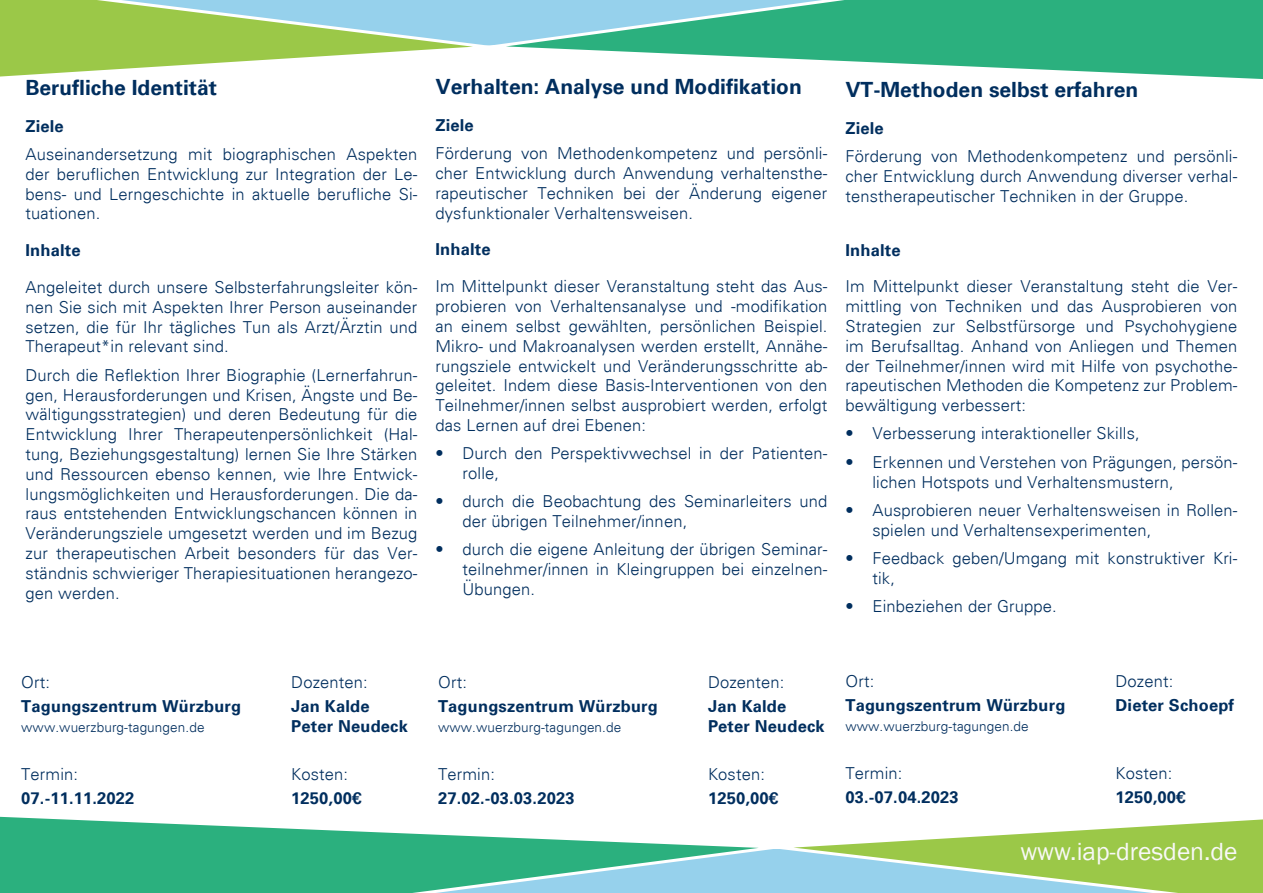
<style>
.page{position:relative;width:1263px;height:893px;background:#fff}
.page>*{position:absolute;margin:0;border:0;box-sizing:border-box;transform-origin:0 0}
.t1{font:25.5px "Franklin Gothic";color:#f8f8f7}
.t2{font:700 21px "Univers";color:#002e5e}
.t3{font:300 16.5px/19.8px "Univers";letter-spacing:.01em;color:#002e5e;text-align:justify}
.t4{font:700 16.5px "Univers";letter-spacing:.01em;color:#002e5e}
.t5{font:300 13.5px "Univers";letter-spacing:.01em;color:#002e5e}
</style>
<div class="page">
<svg style="left:0;top:0;width:1263px;height:79px"></svg>
<svg style="left:0;top:816px;width:1263px;height:77px"></svg>
<p class="t2" style="left:26px;top:75px;width:193px">Berufliche Identität</p>
<p class="t4" style="left:26px;top:116px;width:40px">Ziele</p>
<p class="t3" style="left:26px;top:144px;width:393px">Auseinandersetzung mit biographischen Aspekten der beruflichen Entwicklung zur Integration der Le&shy;bens- und Lerngeschichte in aktuelle berufliche Si&shy;tuationen.</p>
<p class="t4" style="left:26px;top:241px;width:57px">Inhalte</p>
<p class="t3" style="left:26px;top:277px;width:393px">Angeleitet durch unsere Selbsterfahrungsleiter kön&shy;nen Sie sich mit Aspekten Ihrer Person auseinander setzen, die für Ihr tägliches Tun als Arzt/Ärztin und Therapeut*in relevant sind.</p>
<p class="t3" style="left:26px;top:365px;width:393px">Durch die Reflektion Ihrer Biographie (Lernerfahrun&shy;gen, Herausforderungen und Krisen, Ängste und Be&shy;wältigungsstrategien) und deren Bedeutung für die Entwicklung Ihrer Therapeutenpersönlichkeit (Hal&shy;tung, Beziehungsgestaltung) lernen Sie Ihre Stärken und Ressourcen ebenso kennen, wie Ihre Entwick&shy;lungsmöglichkeiten und Herausforderungen. Die da&shy;raus entstehenden Entwicklungschancen können in Veränderungsziele umgesetzt werden und im Bezug zur therapeutischen Arbeit besonders für das Ver&shy;ständnis schwieriger Therapiesituationen herangezo&shy;gen werden.</p>
<p class="t2" style="left:435px;top:74px;width:368px">Verhalten: Analyse und Modifikation</p>
<p class="t4" style="left:435px;top:115px;width:40px">Ziele</p>
<p class="t3" style="left:435px;top:144px;width:393px">Förderung von Methodenkompetenz und persönli&shy;cher Entwicklung durch Anwendung verhaltensthe&shy;rapeutischer Techniken bei der Änderung eigener dysfunktionaler Verhaltensweisen.</p>
<p class="t4" style="left:435px;top:240px;width:57px">Inhalte</p>
<p class="t3" style="left:435px;top:277px;width:393px">Im Mittelpunkt dieser Veranstaltung steht das Aus&shy;probieren von Verhaltensanalyse und -modifikation an einem selbst gewählten, persönlichen Beispiel.<br>Mikro- und Makroanalysen werden erstellt, Annähe&shy;rungsziele entwickelt und Veränderungsschritte ab&shy;geleitet. Indem diese Basis-Interventionen von den Teilnehmer/innen selbst ausprobiert werden, erfolgt das Lernen auf drei Ebenen:</p>
<p class="t3" style="left:462px;top:443px;width:366px;text-indent:-27px">• Durch den Perspektivwechsel in der Patienten&shy;rolle,</p>
<p class="t3" style="left:462px;top:492px;width:366px;text-indent:-27px">• durch die Beobachtung des Seminarleiters und der übrigen Teilnehmer/innen,</p>
<p class="t3" style="left:462px;top:540px;width:366px;text-indent:-27px">• durch die eigene Anleitung der übrigen Seminar&shy;teilnehmer/innen in Kleingruppen bei einzelnen-Übungen.</p>
<p class="t2" style="left:845px;top:77px;width:294px">VT-Methoden selbst erfahren</p>
<p class="t4" style="left:845px;top:118px;width:40px">Ziele</p>
<p class="t3" style="left:845px;top:146px;width:393px">Förderung von Methodenkompetenz und persönli&shy;cher Entwicklung durch Anwendung diverser verhal&shy;tenstherapeutischer Techniken in der Gruppe.</p>
<p class="t4" style="left:845px;top:240px;width:57px">Inhalte</p>
<p class="t3" style="left:845px;top:277px;width:393px">Im Mittelpunkt dieser Veranstaltung steht die Ver&shy;mittling von Techniken und das Ausprobieren von Strategien zur Selbstfürsorge und Psychohygiene im Berufsalltag. Anhand von Anliegen und Themen der Teilnehmer/innen wird mit Hilfe von psychothe&shy;rapeutischen Methoden die Kompetenz zur Problem&shy;bewältigung verbessert:</p>
<p class="t3" style="left:845px;top:424px;width:296px">• Verbesserung interaktioneller Skills,</p>
<p class="t3" style="left:872px;top:452px;width:366px;text-indent:-27px">• Erkennen und Verstehen von Prägungen, persön&shy;lichen Hotspots und Verhaltensmustern,</p>
<p class="t3" style="left:872px;top:500px;width:366px;text-indent:-27px">• Ausprobieren neuer Verhaltensweisen in Rollen&shy;spielen und Verhaltensexperimenten,</p>
<p class="t3" style="left:872px;top:548px;width:366px;text-indent:-27px">• Feedback geben/Umgang mit konstruktiver Kri&shy;tik,</p>
<p class="t3" style="left:845px;top:596px;width:213px">• Einbeziehen der Gruppe.</p>
<p class="t3" style="left:21px;top:673px;width:30px">Ort:</p>
<p class="t3" style="left:291px;top:673px;width:78px">Dozenten:</p>
<p class="t4" style="left:21px;top:697px;width:221px">Tagungszentrum Würzburg</p>
<p class="t4" style="left:291px;top:697px;width:80px">Jan Kalde</p>
<p class="t5" style="left:21px;top:719px;width:185px">www.wuerzburg-tagungen.de</p>
<p class="t4" style="left:291px;top:717px;width:118px">Peter Neudeck</p>
<p class="t3" style="left:21px;top:765px;width:58px">Termin:</p>
<p class="t3" style="left:291px;top:765px;width:58px">Kosten:</p>
<p class="t4" style="left:21px;top:789px;width:115px">07.-11.11.2022</p>
<p class="t4" style="left:291px;top:789px;width:71px">1250,00€</p>
<p class="t3" style="left:438px;top:672px;width:30px">Ort:</p>
<p class="t3" style="left:708px;top:672px;width:78px">Dozenten:</p>
<p class="t4" style="left:438px;top:696px;width:221px">Tagungszentrum Würzburg</p>
<p class="t4" style="left:708px;top:696px;width:80px">Jan Kalde</p>
<p class="t5" style="left:438px;top:719px;width:185px">www.wuerzburg-tagungen.de</p>
<p class="t4" style="left:708px;top:716px;width:118px">Peter Neudeck</p>
<p class="t3" style="left:438px;top:764px;width:58px">Termin:</p>
<p class="t3" style="left:708px;top:764px;width:58px">Kosten:</p>
<p class="t4" style="left:438px;top:788px;width:138px">27.02.-03.03.2023</p>
<p class="t4" style="left:708px;top:788px;width:71px">1250,00€</p>
<p class="t3" style="left:845px;top:671px;width:30px">Ort:</p>
<p class="t3" style="left:1115px;top:671px;width:59px">Dozent:</p>
<p class="t4" style="left:845px;top:695px;width:221px">Tagungszentrum Würzburg</p>
<p class="t4" style="left:1115px;top:695px;width:120px">Dieter Schoepf</p>
<p class="t5" style="left:845px;top:718px;width:185px">www.wuerzburg-tagungen.de</p>
<p class="t3" style="left:845px;top:763px;width:58px">Termin:</p>
<p class="t3" style="left:1115px;top:763px;width:58px">Kosten:</p>
<p class="t4" style="left:845px;top:787px;width:115px">03.-07.04.2023</p>
<p class="t4" style="left:1115px;top:787px;width:71px">1250,00€</p>
<p class="t1" style="left:1020px;top:835px;width:219px">www.iap-dresden.de</p>
</div>
